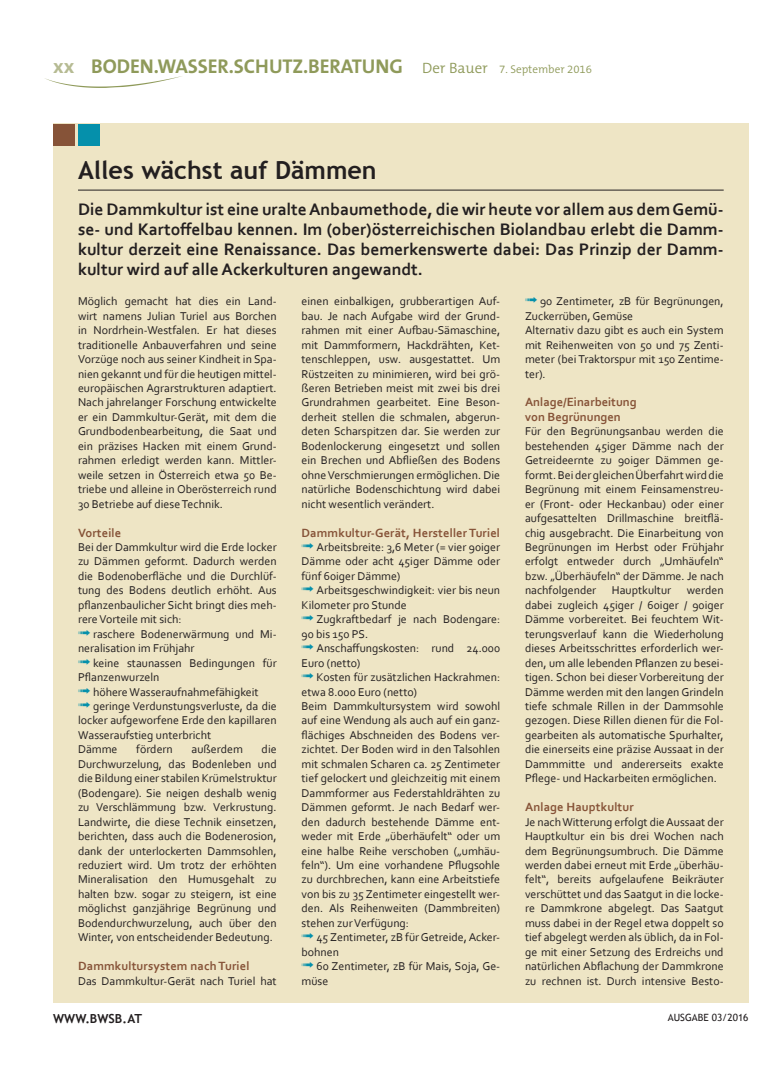
<style>
.page{position:relative;width:784px;height:1074px;background:#fff}
.page>*{position:absolute;margin:0;border:0;box-sizing:border-box;transform-origin:0 0}
.Lunart_Headline_01{font:700 25px "Trebuchet MS";color:#231f20}
.t1{font:700 20px "The Mix B7";letter-spacing:-.005em;color:#8f9a5a}
.Lunart_Einleitungste{font:700 17.5px/20px "Corbel";color:#231f20;text-align:justify}
.Lunart_Zwischentitel{font:700 12.5px/14.2px "Corbel";letter-spacing:.01em;color:#865338}
.t2{font:700 12.5px "Trebuchet MS";color:#231f20}
.Lunart_Fliesstext{font:11.88px/14.5px "Corbel";color:#231f20;text-align:justify}
.t3{font:10px "Trebuchet MS";color:#231f20}
.s1{color:#b6bb93}
.s2{font-family:"The Mix B4";font-weight:300;font-size:15px}
.s3{font-family:"The Mix B4";font-weight:300;font-size:11.25px}
</style>
<div class="page">
<div style="left:53px;top:124px;width:695px;height:879px;background:#eee5c5"></div>
<div style="left:53px;top:124px;width:21px;height:21px;background:#865338"></div>
<div style="left:78px;top:124px;width:21px;height:21px;background:#0590ab"></div>
<svg style="left:45px;top:76px;width:137px;height:12px"></svg>
<hr style="left:78px;top:190px;width:645px;height:1px;background:#231f20">
<p class="t1" style="left:53px;top:56px;width:540px"><span class="s1">xx</span> BODEN.WASSER.SCHUTZ.BERATUNG <span class="s2">Der Bauer</span> <span class="s3">7. September 2016</span></p>
<p class="Lunart_Headline_01" style="left:78px;top:155px;width:300px">Alles wächst auf Dämmen</p>
<p class="Lunart_Einleitungste" style="left:78px;top:198px;width:646px">Die Dammkultur ist eine uralte Anbaumethode, die wir heute vor allem aus dem Gemü&shy;se- und Kartoffelbau kennen. Im (ober)österreichischen Biolandbau erlebt die Damm&shy;kultur derzeit eine Renaissance. Das bemerkenswerte dabei: Das Prinzip der Damm&shy;kultur wird auf alle Ackerkulturen angewandt.</p>
<p class="Lunart_Fliesstext" style="left:78px;top:294px;width:200px">Möglich gemacht hat dies ein Land&shy;wirt namens Julian Turiel aus Borchen in Nordrhein-Westfalen. Er hat dieses traditionelle Anbauverfahren und seine Vorzüge noch aus seiner Kindheit in Spa&shy;nien gekannt und für die heutigen mittel&shy;europäischen Agrarstrukturen adaptiert.<br>Nach jahrelanger Forschung entwickelte er ein Dammkultur-Gerät, mit dem die Grundbodenbearbeitung, die Saat und ein präzises Hacken mit einem Grund&shy;rahmen erledigt werden kann. Mittler&shy;weile setzen in Österreich etwa 50 Be&shy;triebe und alleine in Oberösterreich rund 30 Betriebe auf diese Technik.</p>
<p class="Lunart_Zwischentitel" style="left:78px;top:525px;width:45px">Vorteile</p>
<p class="Lunart_Fliesstext" style="left:78px;top:539px;width:200px">Bei der Dammkultur wird die Erde locker zu Dämmen geformt. Dadurch werden die Bodenoberfläche und die Durchlüf&shy;tung des Bodens deutlich erhöht. Aus pflanzenbaulicher Sicht bringt dies meh&shy;rere Vorteile mit sich:</p>
<p class="Lunart_Fliesstext" style="left:78px;top:626px;width:200px;text-indent:15px">raschere Bodenerwärmung und Mi&shy;neralisation im Frühjahr</p>
<p class="Lunart_Fliesstext" style="left:78px;top:655px;width:200px;text-indent:15px">keine staunassen Bedingungen für<br>Pflanzenwurzeln</p>
<p class="Lunart_Fliesstext" style="left:93px;top:684px;width:167px">höhere Wasseraufnahmefähigkeit</p>
<p class="Lunart_Fliesstext" style="left:78px;top:698px;width:200px;text-indent:15px">geringe Verdunstungsverluste, da die locker aufgeworfene Erde den kapillaren Wasseraufstieg unterbricht</p>
<p class="Lunart_Fliesstext" style="left:78px;top:742px;width:41px">Dämme</p>
<p class="Lunart_Fliesstext" style="left:136px;top:742px;width:38px">fördern</p>
<p class="Lunart_Fliesstext" style="left:191px;top:742px;width:53px">außerdem</p>
<p class="Lunart_Fliesstext" style="left:78px;top:742px;width:200px;text-indent:183px">die Durchwurzelung, das Bodenleben und die Bildung einer stabilen Krümelstruktur (Bodengare). Sie neigen deshalb wenig zu Verschlämmung bzw. Verkrustung.<br>Landwirte, die diese Technik einsetzen, berichten, dass auch die Bodenerosion, dank der unterlockerten Dammsohlen, reduziert wird. Um trotz der erhöhten Mineralisation den Humusgehalt zu halten bzw. sogar zu steigern, ist eine möglichst ganzjährige Begrünung und Bodendurchwurzelung, auch über den Winter, von entscheidender Bedeutung.</p>
<p class="Lunart_Zwischentitel" style="left:78px;top:958px;width:173px">Dammkultursystem nach Turiel</p>
<p class="Lunart_Fliesstext" style="left:78px;top:973px;width:200px">Das Dammkultur-Gerät nach Turiel hat</p>
<p class="Lunart_Fliesstext" style="left:301px;top:294px;width:200px">einen einbalkigen, grubberartigen Auf&shy;bau. Je nach Aufgabe wird der Grund&shy;rahmen mit einer Aufbau-Sämaschine, mit Dammformern, Hackdrähten, Ket&shy;tenschleppen, usw. ausgestattet. Um Rüstzeiten zu minimieren, wird bei grö&shy;ßeren Betrieben meist mit zwei bis drei Grundrahmen gearbeitet. Eine Beson&shy;derheit stellen die schmalen, abgerun&shy;deten Scharspitzen dar. Sie werden zur Bodenlockerung eingesetzt und sollen ein Brechen und Abfließen des Bodens ohne Verschmierungen ermöglichen. Die natürliche Bodenschichtung wird dabei nicht wesentlich verändert.</p>
<p class="Lunart_Zwischentitel" style="left:301px;top:525px;width:200px">Dammkultur-Gerät, Hersteller Turiel</p>
<p class="Lunart_Fliesstext" style="left:301px;top:539px;width:200px;text-indent:15px">Arbeitsbreite: 3,6 Meter (= vier 90iger Dämme oder acht 45iger Dämme oder fünf 60iger Dämme)</p>
<p class="Lunart_Fliesstext" style="left:301px;top:583px;width:200px;text-indent:15px">Arbeitsgeschwindigkeit: vier bis neun<br>Kilometer pro Stunde</p>
<p class="Lunart_Fliesstext" style="left:301px;top:612px;width:200px;text-indent:15px">Zugkraftbedarf je nach Bodengare:<br>90 bis 150 PS.</p>
<p class="Lunart_Fliesstext" style="left:301px;top:640px;width:200px;text-indent:15px">Anschaffungskosten: rund 24.000<br>Euro (netto)</p>
<p class="Lunart_Fliesstext" style="left:301px;top:669px;width:200px;text-indent:15px">Kosten für zusätzlichen Hackrahmen: etwa 8.000 Euro (netto)</p>
<p class="Lunart_Fliesstext" style="left:301px;top:698px;width:200px">Beim Dammkultursystem wird sowohl auf eine Wendung als auch auf ein ganz&shy;flächiges Abschneiden des Bodens ver&shy;zichtet. Der Boden wird in den Talsohlen mit schmalen Scharen ca. 25 Zentimeter tief gelockert und gleichzeitig mit einem Dammformer aus Federstahldrähten zu Dämmen geformt. Je nach Bedarf wer&shy;den dadurch bestehende Dämme ent&shy;weder mit Erde „überhäufelt“ oder um eine halbe Reihe verschoben („umhäu&shy;feln“). Um eine vorhandene Pflugsohle zu durchbrechen, kann eine Arbeitstiefe von bis zu 35 Zentimeter eingestellt wer&shy;den. Als Reihenweiten (Dammbreiten) stehen zur Verfügung:</p>
<p class="Lunart_Fliesstext" style="left:301px;top:929px;width:200px;text-indent:15px">45 Zentimeter, zB für Getreide, Acker&shy;bohnen</p>
<p class="Lunart_Fliesstext" style="left:301px;top:958px;width:200px;text-indent:15px">60 Zentimeter, zB für Mais, Soja, Ge&shy;müse</p>
<p class="Lunart_Fliesstext" style="left:524px;top:294px;width:200px;text-indent:15px">90 Zentimeter, zB für Begrünungen,<br>Zuckerrüben, Gemüse</p>
<p class="Lunart_Fliesstext" style="left:524px;top:323px;width:200px">Alternativ dazu gibt es auch ein System mit Reihenweiten von 50 und 75 Zenti&shy;meter (bei Traktorspur mit 150 Zentime&shy;ter).</p>
<p class="Lunart_Zwischentitel" style="left:524px;top:395px;width:113px">Anlage/Einarbeitung von Begrünungen</p>
<p class="Lunart_Fliesstext" style="left:524px;top:424px;width:200px">Für den Begrünungsanbau werden die bestehenden 45iger Dämme nach der Getreideernte zu 90iger Dämmen ge&shy;formt. Bei der gleichen Überfahrt wird die Begrünung mit einem Feinsamenstreu&shy;er (Front- oder Heckanbau) oder einer aufgesattelten Drillmaschine breitflä&shy;chig ausgebracht. Die Einarbeitung von Begrünungen im Herbst oder Frühjahr erfolgt entweder durch „Umhäufeln“ bzw. „Überhäufeln“ der Dämme. Je nach nachfolgender</p>
<p class="Lunart_Fliesstext" style="left:524px;top:583px;width:200px;text-indent:162px">werden dabei zugleich 45iger / 60iger / 90iger Dämme vorbereitet. Bei feuchtem Wit&shy;terungsverlauf kann die Wiederholung dieses Arbeitsschrittes erforderlich wer&shy;den, um alle lebenden Pflanzen zu besei&shy;tigen. Schon bei dieser Vorbereitung der Dämme werden mit den langen Grindeln tiefe schmale Rillen in der Dammsohle gezogen. Diese Rillen dienen für die Fol&shy;gearbeiten als automatische Spurhalter, die einerseits eine präzise Aussaat in der Dammmitte und andererseits exakte Pflege- und Hackarbeiten ermöglichen.</p>
<p class="Lunart_Zwischentitel" style="left:524px;top:799px;width:110px">Anlage Hauptkultur</p>
<p class="Lunart_Fliesstext" style="left:524px;top:814px;width:200px">Je nach Witterung erfolgt die Aussaat der Hauptkultur ein bis drei Wochen nach dem Begrünungsumbruch. Die Dämme werden dabei erneut mit Erde „überhäu&shy;felt“, bereits aufgelaufene Beikräuter verschüttet und das Saatgut in die locke&shy;re Dammkrone abgelegt. Das Saatgut muss dabei in der Regel etwa doppelt so tief abgelegt werden als üblich, da in Fol&shy;ge mit einer Setzung des Erdreichs und natürlichen Abflachung der Dammkrone zu rechnen ist. Durch intensive Besto-</p>
<p class="Lunart_Fliesstext" style="left:611px;top:583px;width:61px">Hauptkultur</p>
<p class="t2" style="left:53px;top:1010px;width:90px">WWW.BWSB.AT</p>
<p class="t3" style="left:667px;top:1011px;width:82px">AUSGABE 03/2016</p>
</div>
